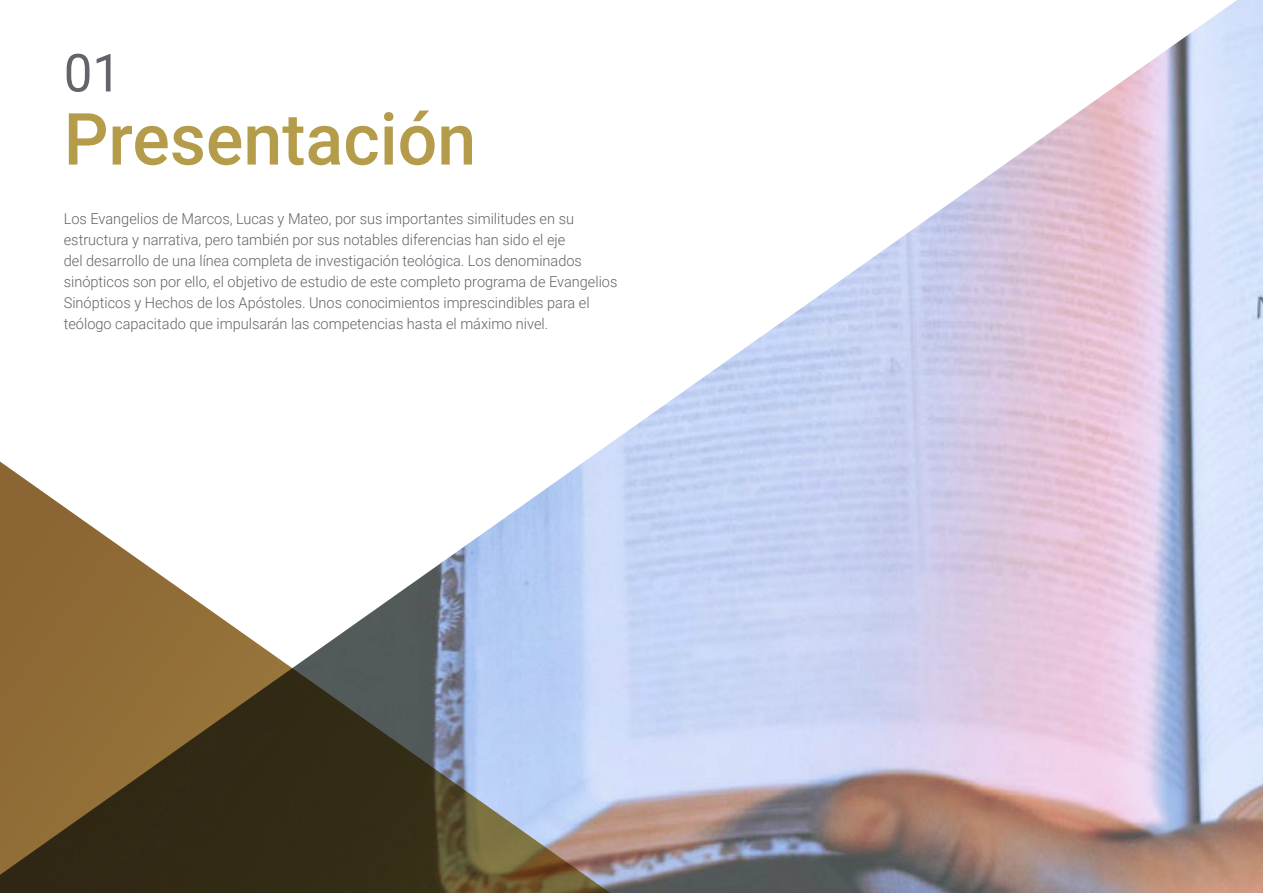
<style>
.page{position:relative;width:1263px;height:893px;background:#fff}
.page>*{position:absolute;margin:0;border:0;box-sizing:border-box;transform-origin:0 0}
.t1{font:500 72px "Roboto";color:#b49c4b}
.t2{font:52.5px "Roboto";color:#61646a}
.t3{font:300 15px/21px "Roboto";color:#61646a}
</style>
<div class="page">
<img style="left:607px;top:0;width:656px;height:893px">
<svg style="left:0;top:446px;width:640px;height:447px"></svg>
<h2 class="t2" style="left:64px;top:36px;width:59px">01</h2>
<h1 class="t1" style="left:64px;top:89px;width:414px">Presentación</h1>
<p class="t3" style="left:64px;top:207px;width:555px">Los Evangelios de Marcos, Lucas y Mateo, por sus importantes similitudes en su estructura y narrativa, pero también por sus notables diferencias han sido el eje<br>del desarrollo de una línea completa de investigación teológica. Los denominados sinópticos son por ello, el objetivo de estudio de este completo programa de Evangelios Sinópticos y Hechos de los Apóstoles. Unos conocimientos imprescindibles para el teólogo capacitado que impulsarán las competencias hasta el máximo nivel.</p>
</div>
